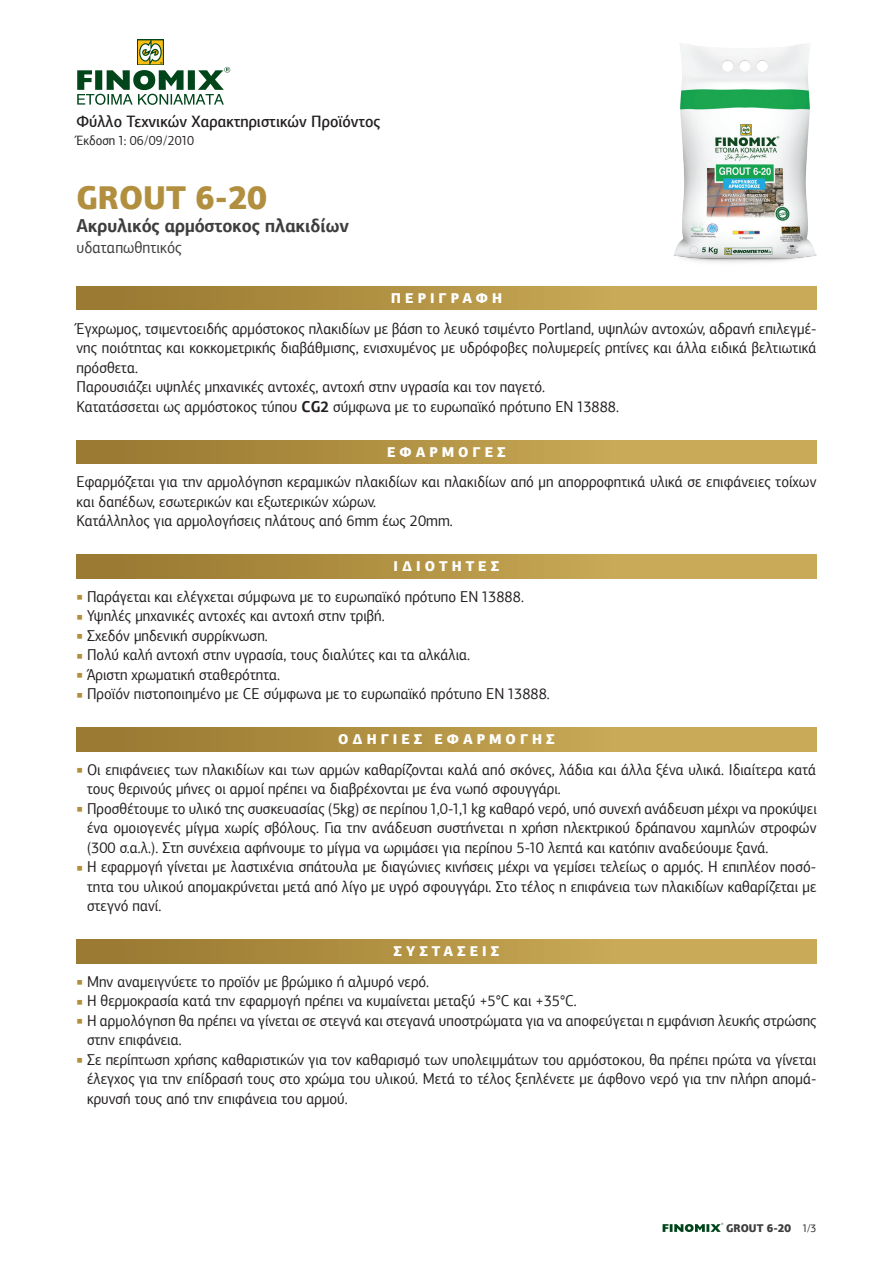
<style>
.page{position:relative;width:893px;height:1263px;background:#fff}
.page>*{position:absolute;margin:0;border:0;box-sizing:border-box;transform-origin:0 0}
.t1{font:900 33px "PF Agora Sans Pro";color:#b18f3e;scale:.93 1}
.t2{font:700 18.75px "PF Agora Sans Pro";color:#3e3e3f;scale:.93 1}
.t3{font:500 16.5px "PF Agora Sans Pro";color:#231f20;scale:.93 1}
.t4{font:16.5px "PF Agora Sans Pro";color:#3e3e3f;scale:.93 1}
.t5{font:15.75px/19.5px "PF Agora Sans Pro";color:#231f20;scale:.93 1}
.t6{font:900 14.25px "PF Agora Sans Pro";letter-spacing:.3em;color:#fff;scale:.93 1}
.t7{font:13.5px "PF Agora Sans Pro";color:#231f20;scale:.93 1}
.t8{font:900 11.25px "PF Agora Sans Pro";color:#3e3e3f;scale:.93 1}
.s1{font-size:34.05px}
.s2{font-weight:700}
.s3{font-size:7.5px;color:#b18f3e}
.s4{font-size:11.7px}
.s5{font-weight:400;color:#231f20}
</style>
<div class="page">
<svg style="left:663px;top:1223px;width:60px;height:9px"></svg>
<div style="left:77px;top:287px;width:739px;height:23px;background:linear-gradient(to right,#997930,#d2b35f)"></div>
<div style="left:77px;top:440px;width:739px;height:23px;background:linear-gradient(to right,#997930,#d2b35f)"></div>
<div style="left:77px;top:555px;width:739px;height:23px;background:linear-gradient(to right,#997930,#d2b35f)"></div>
<div style="left:77px;top:728px;width:739px;height:23px;background:linear-gradient(to right,#997930,#d2b35f)"></div>
<div style="left:77px;top:940px;width:739px;height:23px;background:linear-gradient(to right,#997930,#d2b35f)"></div>
<div style="left:137px;top:39px;width:27px;height:26px;background:#00461a"></div>
<svg style="left:77px;top:40px;width:153px;height:65px"></svg>
<img style="left:673px;top:43px;width:144px;height:220px">
<p class="t3" style="left:77px;top:111px;width:328px">Φύλλο Τεχνικών Χαρακτηριστικών Προϊόντος</p>
<p class="t7" style="left:77px;top:132px;width:128px">Έκδοση 1: 06/09/2010</p>
<h1 class="t1" style="left:77px;top:176px;width:206px">GROUT <span class="s1">6-20</span></h1>
<p class="t2" style="left:77px;top:214px;width:294px">Ακρυλικός αρμόστοκος πλακιδίων</p>
<p class="t4" style="left:77px;top:238px;width:115px">υδαταπωθητικός</p>
<p class="t6" style="left:391px;top:289px;width:121px">ΠΕΡΙΓΡΑΦΗ</p>
<p class="t5" style="left:77px;top:319px;width:797px">Έγχρωμος, τσιμεντοειδής αρμόστοκος πλακιδίων με βάση το λευκό τσιμέντο Portland, υψηλών αντοχών, αδρανή επιλεγμέ&shy;νης ποιότητας και κοκκομετρικής διαβάθμισης, ενισχυμένος με υδρόφοβες πολυμερείς ρητίνες και άλλα ειδικά βελτιωτικά πρόσθετα.<br>Παρουσιάζει υψηλές μηχανικές αντοχές, αντοχή στην υγρασία και τον παγετό.<br>Κατατάσσεται ως αρμόστοκος τύπου <span class="s2">CG2</span> σύμφωνα με το ευρωπαϊκό πρότυπο ΕΝ 13888.</p>
<p class="t6" style="left:387px;top:442px;width:129px">ΕΦΑΡΜΟΓΕΣ</p>
<p class="t5" style="left:77px;top:472px;width:797px">Εφαρμόζεται για την αρμολόγηση κεραμικών πλακιδίων και πλακιδίων από μη απορροφητικά υλικά σε επιφάνειες τοίχων και δαπέδων, εσωτερικών και εξωτερικών χώρων.<br>Κατάλληλος για αρμολογήσεις πλάτους από 6mm έως 20mm.</p>
<p class="t6" style="left:394px;top:557px;width:115px">ΙΔΙΟΤΗΤΕΣ</p>
<p class="t5" style="left:77px;top:587px;width:483px"><span class="s3">■</span> Παράγεται και ελέγχεται σύμφωνα με το ευρωπαϊκό πρότυπο ΕΝ 13888.</p>
<p class="t5" style="left:77px;top:606px;width:333px"><span class="s3">■</span> Υψηλές μηχανικές αντοχές και αντοχή στην τριβή.</p>
<p class="t5" style="left:77px;top:626px;width:207px"><span class="s3">■</span> Σχεδόν μηδενική συρρίκνωση.</p>
<p class="t5" style="left:77px;top:645px;width:425px"><span class="s3">■</span> Πολύ καλή αντοχή στην υγρασία, τους διαλύτες και τα αλκάλια.</p>
<p class="t5" style="left:77px;top:665px;width:220px"><span class="s3">■</span> Άριστη χρωματική σταθερότητα.</p>
<p class="t5" style="left:77px;top:684px;width:510px"><span class="s3">■</span> Προϊόν πιστοποιημένο με CE σύμφωνα με το ευρωπαϊκό πρότυπο ΕΝ 13888.</p>
<p class="t6" style="left:338px;top:730px;width:234px">ΟΔΗΓΙΕΣ ΕΦΑΡΜΟΓΗΣ</p>
<p class="t5" style="left:87px;top:760px;width:785px;text-indent:-11px"><span class="s3">■</span> Οι επιφάνειες των πλακιδίων και των αρμών καθαρίζονται καλά από σκόνες, λάδια και άλλα ξένα υλικά. Ιδιαίτερα κατά τους θερινούς μήνες οι αρμοί πρέπει να διαβρέχονται με ένα νωπό σφουγγάρι.</p>
<p class="t5" style="left:87px;top:799px;width:786px;text-align:justify;text-indent:-11px"><span class="s3">■</span> Προσθέτουμε το υλικό της συσκευασίας (5kg) σε περίπου 1,0-1,1 kg καθαρό νερό, υπό συνεχή ανάδευση μέχρι να προκύψει ένα ομοιογενές μίγμα χωρίς σβόλους. Για την ανάδευση συστήνεται η χρήση ηλεκτρικού δράπανου χαμηλών στροφών (300 σ.α.λ.). Στη συνέχεια αφήνουμε το μίγμα να ωριμάσει για περίπου 5-10 λεπτά και κατόπιν αναδεύουμε ξανά.</p>
<p class="t5" style="left:87px;top:857px;width:786px;text-align:justify;text-indent:-11px"><span class="s3">■</span> Η εφαρμογή γίνεται με λαστιχένια σπάτουλα με διαγώνιες κινήσεις μέχρι να γεμίσει τελείως ο αρμός. Η επιπλέον ποσό&shy;τητα του υλικού απομακρύνεται μετά από λίγο με υγρό σφουγγάρι. Στο τέλος η επιφάνεια των πλακιδίων καθαρίζεται με στεγνό πανί.</p>
<p class="t6" style="left:394px;top:942px;width:115px">ΣΥΣΤΑΣΕΙΣ</p>
<p class="t5" style="left:77px;top:972px;width:381px"><span class="s3">■</span> Μην αναμειγνύετε το προϊόν με βρώμικο ή αλμυρό νερό.</p>
<p class="t5" style="left:77px;top:991px;width:539px"><span class="s3">■</span> Η θερμοκρασία κατά την εφαρμογή πρέπει να κυμαίνεται μεταξύ +5°C και +35°C.</p>
<p class="t5" style="left:87px;top:1011px;width:786px;text-indent:-11px"><span class="s3">■</span> Η αρμολόγηση θα πρέπει να γίνεται σε στεγνά και στεγανά υποστρώματα για να αποφεύγεται η εμφάνιση λευκής στρώσης στην επιφάνεια.</p>
<p class="t5" style="left:87px;top:1050px;width:786px;text-align:justify;text-indent:-11px"><span class="s3">■</span> Σε περίπτωση χρήσης καθαριστικών για τον καθαρισμό των υπολειμμάτων του αρμόστοκου, θα πρέπει πρώτα να γίνεται έλεγχος για την επίδρασή τους στο χρώμα του υλικού. Μετά το τέλος ξεπλένετε με άφθονο νερό για την πλήρη απομά&shy;κρυνσή τους από την επιφάνεια του αρμού.</p>
<p class="t8" style="left:726px;top:1220px;width:99px">GROUT <span class="s4">6-20</span> <span class="s5">1/3</span></p>
</div>
